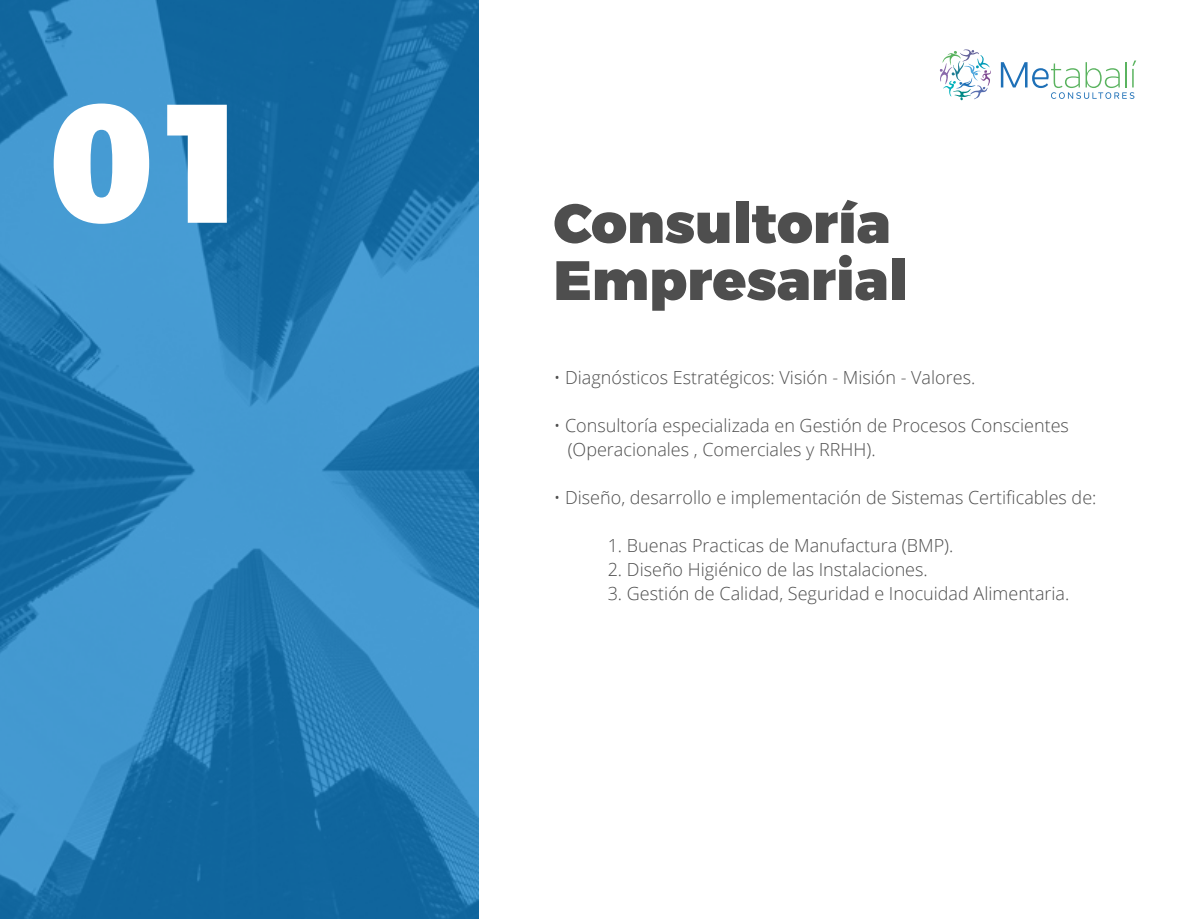
<style>
.page{position:relative;width:1187px;height:919px;background:#fff}
.page>*{position:absolute;margin:0;border:0;box-sizing:border-box;transform-origin:0 0}
.t1{font:900 168.3px "Montserrat";color:#fff}
.t2{font:900 55.35px/57px "Montserrat";color:#4e4e4e}
.t3{font:300 18px/24px "Open Sans";color:#4e4e4e}
</style>
<div class="page">
<svg style="left:939px;top:49px;width:52px;height:51px"></svg>
<svg style="left:1000px;top:61px;width:136px;height:38px"></svg>
<svg style="left:0;top:0;width:478px;height:918px;background:#2b80b8"></svg>
<h1 class="t1" style="left:49px;top:58px;width:209px">01</h1>
<h2 class="t2" style="left:553px;top:197px;width:355px">Consultoría<br>Empresarial</h2>
<p class="t3" style="left:553px;top:365px;width:423px">• Diagnósticos Estratégicos: Visión - Misión - Valores.</p>
<p class="t3" style="left:567px;top:413px;width:502px;text-indent:-14px">• Consultoría especializada en Gestión de Procesos Conscientes (Operacionales , Comerciales y RRHH).</p>
<p class="t3" style="left:553px;top:485px;width:544px">• Diseño, desarrollo e implementación de Sistemas Certificables de:</p>
<p class="t3" style="left:607px;top:533px;width:347px">1. Buenas Practicas de Manufactura (BMP).</p>
<p class="t3" style="left:607px;top:557px;width:321px">2. Diseño Higiénico de las Instalaciones.</p>
<p class="t3" style="left:607px;top:581px;width:463px">3. Gestión de Calidad, Seguridad e Inocuidad Alimentaria.</p>
</div>
